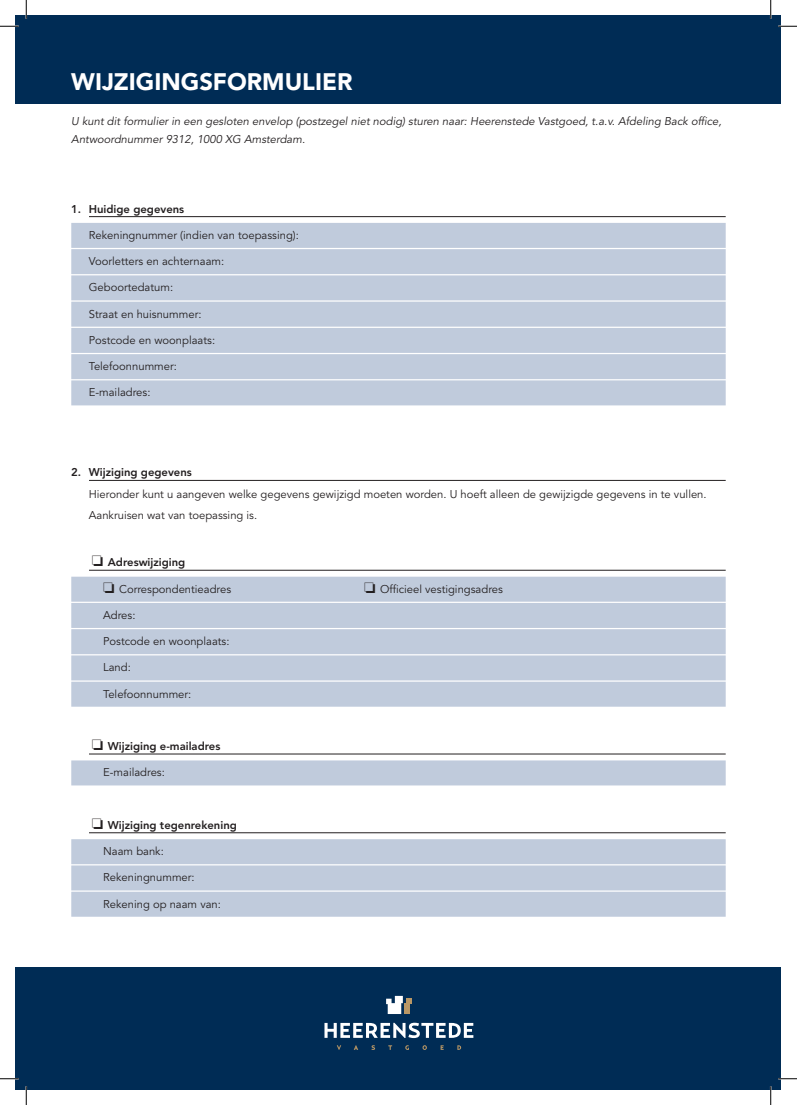
<style>
.page{position:relative;width:797px;height:1105px;background:#fff}
.page>*{position:absolute;margin:0;border:0;box-sizing:border-box;transform-origin:0 0}
.t1{font:900 23.75px "Avenir";color:#fff}
.t2{font:11.25px/21.2px "Avenir";color:#231f20}
.t3{font:italic 11.25px/17.5px "Avenir";color:#231f20}
.t4{font:800 11.25px "Avenir";color:#231f20}
</style>
<div class="page">
<div style="left:16px;top:967px;width:765px;height:122px;background:#002c55"></div>
<div style="left:16px;top:16px;width:765px;height:88px;background:#002c55"></div>
<hr style="left:89px;top:216px;width:636px;height:1px;background:#231f20">
<div style="left:71px;top:223px;width:654px;height:25px;background:#c0cbdc"></div>
<div style="left:71px;top:249px;width:654px;height:25px;background:#c0cbdc"></div>
<div style="left:71px;top:275px;width:654px;height:25px;background:#c0cbdc"></div>
<div style="left:71px;top:302px;width:654px;height:25px;background:#c0cbdc"></div>
<div style="left:71px;top:328px;width:654px;height:25px;background:#c0cbdc"></div>
<div style="left:71px;top:354px;width:654px;height:25px;background:#c0cbdc"></div>
<div style="left:71px;top:380px;width:654px;height:25px;background:#c0cbdc"></div>
<hr style="left:89px;top:480px;width:636px;height:1px;background:#231f20">
<hr style="left:89px;top:570px;width:636px;height:1px;background:#231f20">
<div style="left:71px;top:577px;width:654px;height:25px;background:#c0cbdc"></div>
<div style="left:71px;top:603px;width:654px;height:25px;background:#c0cbdc"></div>
<div style="left:71px;top:629px;width:654px;height:25px;background:#c0cbdc"></div>
<div style="left:71px;top:655px;width:654px;height:25px;background:#c0cbdc"></div>
<div style="left:71px;top:682px;width:654px;height:25px;background:#c0cbdc"></div>
<hr style="left:89px;top:754px;width:636px;height:1px;background:#231f20">
<div style="left:71px;top:760px;width:654px;height:25px;background:#c0cbdc"></div>
<hr style="left:89px;top:832px;width:636px;height:1px;background:#231f20">
<div style="left:71px;top:839px;width:654px;height:25px;background:#c0cbdc"></div>
<div style="left:71px;top:865px;width:654px;height:25px;background:#c0cbdc"></div>
<div style="left:71px;top:892px;width:654px;height:25px;background:#c0cbdc"></div>
<svg style="left:337px;top:1045px;width:4px;height:5px"></svg>
<svg style="left:354px;top:1045px;width:4px;height:5px"></svg>
<svg style="left:371px;top:1045px;width:4px;height:5px"></svg>
<svg style="left:388px;top:1045px;width:4px;height:5px"></svg>
<svg style="left:405px;top:1045px;width:4px;height:5px"></svg>
<svg style="left:422px;top:1045px;width:5px;height:5px"></svg>
<svg style="left:440px;top:1045px;width:3px;height:5px"></svg>
<svg style="left:457px;top:1045px;width:4px;height:5px"></svg>
<svg style="left:386px;top:996px;width:26px;height:18px"></svg>
<svg style="left:324px;top:1023px;width:149px;height:15px"></svg>
<svg style="left:0;top:25px;width:19px;height:2px"></svg>
<svg style="left:778px;top:25px;width:19px;height:2px"></svg>
<svg style="left:0;top:1078px;width:19px;height:1px"></svg>
<svg style="left:778px;top:1078px;width:19px;height:1px"></svg>
<svg style="left:25px;top:0;width:2px;height:19px"></svg>
<svg style="left:25px;top:1086px;width:2px;height:19px"></svg>
<svg style="left:770px;top:0;width:1px;height:19px"></svg>
<svg style="left:770px;top:1086px;width:1px;height:19px"></svg>
<h1 class="t1" style="left:71px;top:67px;width:283px">WIJZIGINGSFORMULIER</h1>
<p class="t3" style="left:71px;top:113px;width:652px">U kunt dit formulier in een gesloten envelop (postzegel niet nodig) sturen naar: Heerenstede Vastgoed, t.a.v. Afdeling Back office,<br>Antwoordnummer 9312, 1000 XG Amsterdam.</p>
<p class="t4" style="left:71px;top:202px;width:114px">1. Huidige gegevens</p>
<p class="t2" style="left:89px;top:225px;width:212px">Rekeningnummer (indien van toepassing):</p>
<p class="t2" style="left:89px;top:251px;width:137px">Voorletters en achternaam:</p>
<p class="t2" style="left:89px;top:277px;width:86px">Geboortedatum:</p>
<p class="t2" style="left:89px;top:303px;width:114px">Straat en huisnummer:</p>
<p class="t2" style="left:89px;top:330px;width:128px">Postcode en woonplaats:</p>
<p class="t2" style="left:89px;top:356px;width:90px">Telefoonnummer:</p>
<p class="t2" style="left:89px;top:382px;width:63px">E-mailadres:</p>
<p class="t4" style="left:71px;top:466px;width:122px">2. Wijziging gegevens</p>
<p class="t2" style="left:89px;top:483px;width:619px">Hieronder kunt u aangeven welke gegevens gewijzigd moeten worden. U hoeft alleen de gewijzigde gegevens in te vullen.<br>Aankruisen wat van toepassing is.</p>
<p class="t4" style="left:92px;top:556px;width:95px">❏ Adreswijziging</p>
<p class="t2" style="left:103px;top:578px;width:129px">❏ Correspondentieadres</p>
<p class="t2" style="left:364px;top:578px;width:140px">❏ Officieel vestigingsadres</p>
<p class="t2" style="left:103px;top:605px;width:34px">Adres:</p>
<p class="t2" style="left:103px;top:631px;width:128px">Postcode en woonplaats:</p>
<p class="t2" style="left:103px;top:657px;width:29px">Land:</p>
<p class="t2" style="left:103px;top:683px;width:90px">Telefoonnummer:</p>
<p class="t4" style="left:92px;top:740px;width:130px">❏ Wijziging e-mailadres</p>
<p class="t2" style="left:103px;top:762px;width:63px">E-mailadres:</p>
<p class="t4" style="left:92px;top:818px;width:146px">❏ Wijziging tegenrekening</p>
<p class="t2" style="left:103px;top:841px;width:62px">Naam bank:</p>
<p class="t2" style="left:103px;top:867px;width:93px">Rekeningnummer:</p>
<p class="t2" style="left:103px;top:893px;width:119px">Rekening op naam van:</p>
</div>
